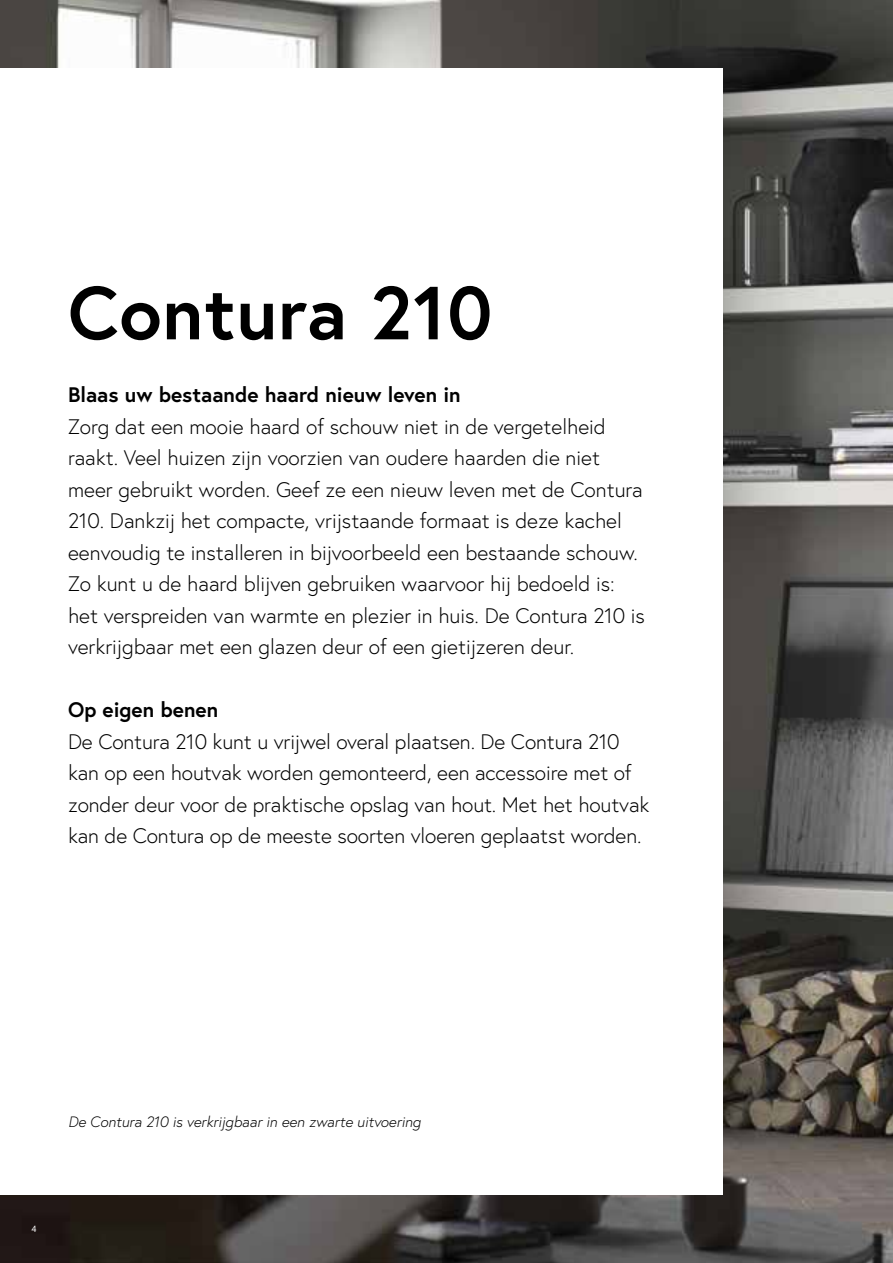
<style>
.page{position:relative;width:893px;height:1263px;background:#fff}
.page>*{position:absolute;margin:0;border:0;box-sizing:border-box;transform-origin:0 0}
.t1{font:700 75px "Europa";letter-spacing:.01em;color:#000}
.t2{font:300 21px/31.5px "Europa";color:#000}
.t3{font:700 21px "Europa";color:#000}
.t4{font:italic 300 15px "Europa";color:#000}
.t5{font:9px "Europa";color:#fff}
</style>
<div class="page">
<img style="left:0;top:0;width:893px;height:1263px">
<div style="left:0;top:68px;width:723px;height:1127px;background:#fff"></div>
<h1 class="t1" style="left:68px;top:279px;width:426px">Contura 210</h1>
<p class="t3" style="left:68px;top:385px;width:394px">Blaas uw bestaande haard nieuw leven in</p>
<p class="t2" style="left:68px;top:412px;width:578px">Zorg dat een mooie haard of schouw niet in de vergetelheid raakt. Veel huizen zijn voorzien van oudere haarden die niet meer gebruikt worden. Geef ze een nieuw leven met de Contura 210. Dankzij het compacte, vrijstaande formaat is deze kachel eenvoudig te installeren in bijvoorbeeld een bestaande schouw.<br>Zo kunt u de haard blijven gebruiken waarvoor hij bedoeld is: het verspreiden van warmte en plezier in huis. De Contura 210 is verkrijgbaar met een glazen deur of een gietijzeren deur.</p>
<p class="t3" style="left:68px;top:700px;width:152px">Op eigen benen</p>
<p class="t2" style="left:68px;top:727px;width:583px">De Contura 210 kunt u vrijwel overal plaatsen. De Contura 210 kan op een houtvak worden gemonteerd, een accessoire met of zonder deur voor de praktische opslag van hout. Met het houtvak kan de Contura op de meeste soorten vloeren geplaatst worden.</p>
<p class="t4" style="left:68px;top:1115px;width:354px">De Contura 210 is verkrijgbaar in een zwarte uitvoering</p>
<p class="t5" style="left:31px;top:1224px;width:7px">4</p>
</div>
